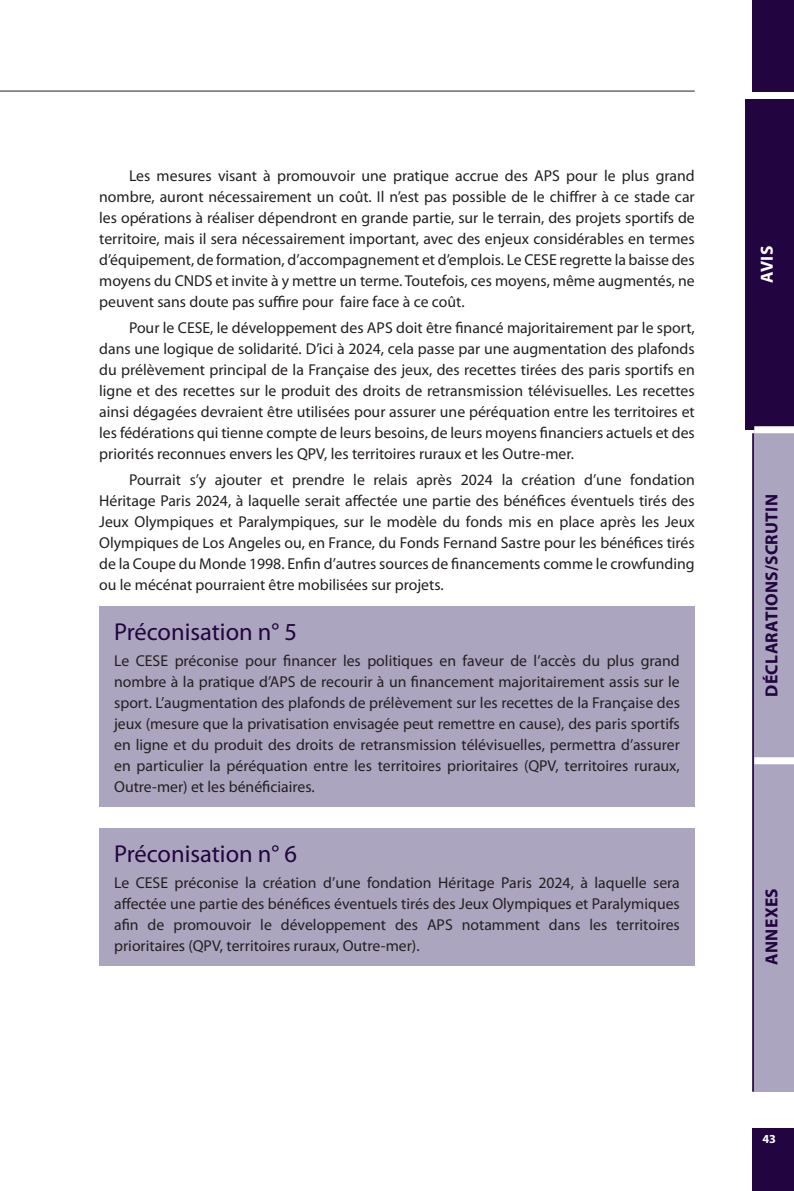
<style>
.page{position:relative;width:794px;height:1191px;background:#fff}
.page>*{position:absolute;margin:0;border:0;box-sizing:border-box;transform-origin:0 0}
.Alinéa{font:24.5px "Myriad Pro";color:#220440}
.t1{font:700 17.5px "Myriad Pro";letter-spacing:.02em;color:#220440}
.t2{font:700 17.5px "Myriad Pro";color:#fff}
.Alinéa-2{font:15.75px/21px "Myriad Pro";color:#231f20;text-align:justify}
.t3{font:700 12.25px "Myriad Pro";color:#fff}
</style>
<div class="page">
<div style="left:752px;top:1129px;width:42px;height:62px;background:#220440"></div>
<div style="left:752px;top:0;width:42px;height:91px;background:#220440"></div>
<div style="left:754px;top:430px;width:40px;height:330px;background:#aca5bf"></div>
<div style="left:754px;top:761px;width:40px;height:330px;background:#aca5bf"></div>
<hr style="left:752px;top:433px;width:2px;height:658px;background:#220440">
<div style="left:745px;top:99px;width:49px;height:331px;background:#220440"></div>
<div style="left:754px;top:426px;width:40px;height:7px;background:#fff"></div>
<div style="left:754px;top:757px;width:40px;height:7px;background:#fff"></div>
<hr style="left:0;top:91px;width:694px;height:1px;background:#231f20">
<div style="left:99px;top:606px;width:595px;height:200px;background:#aca5bf"></div>
<div style="left:99px;top:828px;width:595px;height:137px;background:#aca5bf"></div>
<p class="Alinéa-2" style="left:99px;top:164px;width:597px;text-indent:30px">Les mesures visant à promouvoir une pratique accrue des APS pour le plus grand nombre, auront nécessairement un coût. Il n’est pas possible de le chiffrer à ce stade car les opérations à réaliser dépendront en grande partie, sur le terrain, des projets sportifs de territoire, mais il sera nécessairement important, avec des enjeux considérables en termes d’équipement, de formation, d’accompagnement et d’emplois. Le CESE regrette la baisse des moyens du CNDS et invite à y mettre un terme. Toutefois, ces moyens, même augmentés, ne peuvent sans doute pas suffire pour faire face à ce coût.</p>
<p class="Alinéa-2" style="left:99px;top:316px;width:597px;text-indent:30px">Pour le CESE, le développement des APS doit être financé majoritairement par le sport, dans une logique de solidarité. D’ici à 2024, cela passe par une augmentation des plafonds du prélèvement principal de la Française des jeux, des recettes tirées des paris sportifs en ligne et des recettes sur le produit des droits de retransmission télévisuelles. Les recettes ainsi dégagées devraient être utilisées pour assurer une péréquation entre les territoires et les fédérations qui tienne compte de leurs besoins, de leurs moyens financiers actuels et des priorités reconnues envers les QPV, les territoires ruraux et les Outre-mer.</p>
<p class="Alinéa-2" style="left:99px;top:468px;width:597px;text-indent:30px">Pourrait s’y ajouter et prendre le relais après 2024 la création d’une fondation Héritage Paris 2024, à laquelle serait affectée une partie des bénéfices éventuels tirés des Jeux Olympiques et Paralympiques, sur le modèle du fonds mis en place après les Jeux Olympiques de Los Angeles ou, en France, du Fonds Fernand Sastre pour les bénéfices tirés de la Coupe du Monde 1998. Enfin d’autres sources de financements comme le crowfunding ou le mécénat pourraient être mobilisées sur projets.</p>
<p class="Alinéa" style="left:114px;top:616px;width:184px">Préconisation n° 5</p>
<p class="Alinéa-2" style="left:114px;top:650px;width:567px">Le CESE préconise pour financer les politiques en faveur de l’accès du plus grand nombre à la pratique d’APS de recourir à un financement majoritairement assis sur le sport. L’augmentation des plafonds de prélèvement sur les recettes de la Française des jeux (mesure que la privatisation envisagée peut remettre en cause), des paris sportifs en ligne et du produit des droits de retransmission télévisuelles, permettra d’assurer en particulier la péréquation entre les territoires prioritaires (QPV, territoires ruraux, Outre-mer) et les bénéficiaires.</p>
<p class="Alinéa" style="left:114px;top:838px;width:184px">Préconisation n° 6</p>
<p class="Alinéa-2" style="left:114px;top:871px;width:567px">Le CESE préconise la création d’une fondation Héritage Paris 2024, à laquelle sera affectée une partie des bénéfices éventuels tirés des Jeux Olympiques et Paralymiques afin de promouvoir le développement des APS notamment dans les territoires prioritaires (QPV, territoires ruraux, Outre-mer).</p>
<p class="t2" style="left:755px;top:283px;width:39px;rotate:-90deg">AVIS</p>
<p class="t1" style="left:760px;top:697px;width:204px;rotate:-90deg">DÉCLARATIONS/SCRUTIN</p>
<p class="t1" style="left:760px;top:964px;width:78px;rotate:-90deg">ANNEXES</p>
<p class="t3" style="left:762px;top:1131px;width:15px">43</p>
</div>
